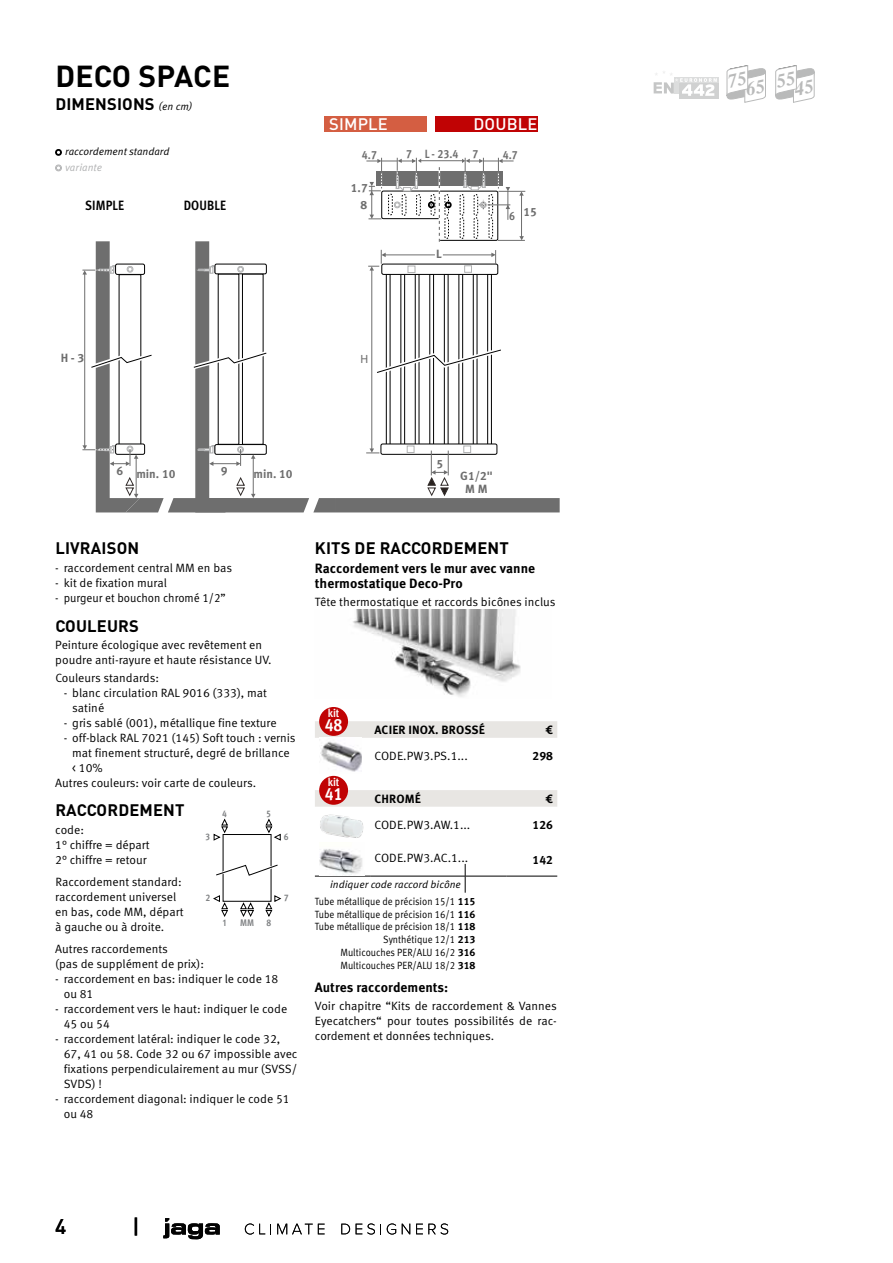
<style>
.page{position:relative;width:893px;height:1263px;background:#fff}
.page>*{position:absolute;margin:0;border:0;box-sizing:border-box;transform-origin:0 0}
.t1{font:700 30px "DIN Pro";letter-spacing:.01em;color:#000}
.t2{font:500 21px "DIN Pro";color:#000}
.t3{font:700 condensed 17.85px "Meta Pro";color:#fff}
.t4{font:700 16.5px "DIN Pro";letter-spacing:.01em;color:#000}
.t5{font:500 16.5px "DIN Pro";letter-spacing:.01em;color:#fff}
.t6{font:700 13.5px/15px "Meta Pro";color:#000}
.t7{font:700 condensed 13.5px "Meta Pro";letter-spacing:.01em;color:#000}
.t8{font:12px/15px "Meta Pro";color:#000}
.t9{font:700 12px "Meta Pro";letter-spacing:.01em;color:#000}
.t10{font:700 12px/12.9px "Meta Pro";color:#6e6e6e;text-align:center}
.t11{font:12px "Meta Pro";color:#000;scale:.95 1}
.t12{font:700 condensed 12px "Meta Pro";color:#6e6e6e}
.t13{font:700 12px "Meta Cond Pro";color:#6e6e6e}
.t14{font:700 condensed 11.55px "Meta Pro";letter-spacing:-.005em;color:#fff}
.t15{font:10.5px/12.8px "Meta Pro";color:#000;text-align:center;scale:.9 1}
.t16{font:italic 10.5px "Meta Pro";color:#000}
.t17{font:italic 10.5px "Meta Pro";color:#b1b2b3}
.t18{font:700 condensed 9.6px "Meta Pro";color:#808284}
.s1{font-family:"Meta Pro";font-weight:400;font-style:italic;font-size:10.5px}
.s2{font-style:italic}
.s3{font-weight:700}
</style>
<div class="page">
<div style="left:674px;top:77px;width:44px;height:17px;background:#dcdddd"></div>
<div style="left:679px;top:83px;width:39px;height:15px;background:#d0d1d1"></div>
<svg style="left:654px;top:72px;width:63px;height:24px"></svg>
<img style="left:353px;top:610px;width:168px;height:87px">
<svg style="left:315px;top:721px;width:242px;height:86px"></svg>
<svg style="left:465px;top:864px;width:1px;height:29px"></svg>
<hr style="left:315px;top:876px;width:55px;height:1px;background:#000">
<hr style="left:370px;top:876px;width:95px;height:1px;background:#000">
<hr style="left:465px;top:876px;width:41px;height:1px;background:#000">
<hr style="left:506px;top:876px;width:51px;height:1px;background:#000">
<div style="left:319px;top:707px;width:29px;height:29px;background:#c00304;border-radius:50%"></div>
<img style="left:320px;top:738px;width:42px;height:35px">
<div style="left:319px;top:776px;width:29px;height:29px;background:#c00304;border-radius:50%"></div>
<img style="left:319px;top:814px;width:45px;height:61px">
<svg style="left:82px;top:158px;width:478px;height:354px"></svg>
<div style="left:325px;top:116px;width:102px;height:15px;background:#d45e42"></div>
<div style="left:435px;top:116px;width:102px;height:15px;background:#c00304"></div>
<div style="left:223px;top:834px;width:49px;height:68px;border:1px solid #000"></div>
<svg style="left:216px;top:864px;width:62px;height:13px"></svg>
<svg style="left:240px;top:902px;width:14px;height:15px"></svg>
<svg style="left:213px;top:895px;width:15px;height:22px"></svg>
<svg style="left:213px;top:818px;width:15px;height:23px"></svg>
<svg style="left:265px;top:895px;width:17px;height:22px"></svg>
<svg style="left:265px;top:818px;width:16px;height:23px"></svg>
<svg style="left:55px;top:149px;width:7px;height:7px"></svg>
<svg style="left:55px;top:164px;width:7px;height:7px"></svg>
<svg style="left:245px;top:1223px;width:26px;height:11px"></svg>
<svg style="left:277px;top:1224px;width:48px;height:10px"></svg>
<svg style="left:341px;top:1224px;width:9px;height:10px"></svg>
<svg style="left:356px;top:1223px;width:25px;height:11px"></svg>
<svg style="left:387px;top:1223px;width:9px;height:11px"></svg>
<svg style="left:402px;top:1224px;width:8px;height:10px"></svg>
<svg style="left:416px;top:1223px;width:32px;height:11px"></svg>
<svg style="left:163px;top:1218px;width:57px;height:21px"></svg>
<svg style="left:775px;top:65px;width:40px;height:38px"></svg>
<svg style="left:726px;top:65px;width:40px;height:38px"></svg>
<h1 class="t1" style="left:55px;top:55px;width:176px">DECO SPACE</h1>
<h3 class="t4" style="left:55px;top:93px;width:139px">DIMENSIONS <span class="s1">( en cm )</span></h3>
<p class="t16" style="left:65px;top:145px;width:106px">raccordement standard</p>
<p class="t17" style="left:65px;top:161px;width:38px">variante</p>
<p class="t7" style="left:85px;top:195px;width:41px">SIMPLE</p>
<p class="t7" style="left:184px;top:195px;width:44px">DOUBLE</p>
<p class="t10" style="left:61px;top:352px;width:25px">H - 3</p>
<h3 class="t5" style="left:329px;top:113px;width:60px">SIMPLE</h3>
<h3 class="t5" style="left:473px;top:113px;width:65px">DOUBLE</h3>
<p class="t12" style="left:362px;top:145px;width:16px">4.7</p>
<p class="t12" style="left:425px;top:144px;width:35px">L - 23.4</p>
<p class="t12" style="left:503px;top:145px;width:16px">4.7</p>
<p class="t12" style="left:406px;top:144px;width:7px">7</p>
<p class="t12" style="left:472px;top:144px;width:7px">7</p>
<p class="t10" style="left:351px;top:182px;width:19px">1.7</p>
<p class="t10" style="left:360px;top:198px;width:8px">8</p>
<p class="t13" style="left:360px;top:351px;width:9px">H</p>
<p class="t10" style="left:436px;top:247px;width:7px">L</p>
<p class="t12" style="left:509px;top:206px;width:7px">6</p>
<p class="t10" style="left:523px;top:205px;width:15px">15</p>
<p class="t10" style="left:116px;top:468px;width:61px">6 min. 10</p>
<p class="t10" style="left:221px;top:465px;width:8px">9</p>
<p class="t10" style="left:253px;top:468px;width:41px">min. 10</p>
<p class="t10" style="left:436px;top:457px;width:8px">5</p>
<p class="t10" style="left:460px;top:469px;width:34px">G1/2"<br>M M</p>
<h3 class="t4" style="left:55px;top:537px;width:85px">LIVRAISON</h3>
<p class="t8" style="left:55px;top:560px;width:178px">- raccordement central MM en bas</p>
<p class="t8" style="left:55px;top:575px;width:113px">- kit de fixation mural</p>
<p class="t11" style="left:55px;top:591px;width:181px">- purgeur et bouchon chromé 1/2”</p>
<h3 class="t4" style="left:55px;top:614px;width:85px">COULEURS</h3>
<p class="t8" style="left:55px;top:638px;width:218px">Peinture écologique avec revêtement en poudre anti-rayure et haute résistance UV.</p>
<p class="t8" style="left:55px;top:670px;width:105px">Couleurs standards :</p>
<p class="t8" style="left:72px;top:685px;width:196px;text-indent:-9px">- blanc circulation RAL 9016 (333), mat satiné</p>
<p class="t8" style="left:64px;top:715px;width:214px">- gris sablé (001), métallique fine texture</p>
<p class="t8" style="left:64px;top:730px;width:233px">- off-black RAL 7021 (145) Soft touch : vernis</p>
<p class="t8" style="left:72px;top:745px;width:219px">mat finement structuré, degré de brillance</p>
<p class="t8" style="left:72px;top:760px;width:32px">&lt; 10%</p>
<p class="t8" style="left:55px;top:775px;width:202px">Autres couleurs : voir carte de couleurs .</p>
<h3 class="t4" style="left:55px;top:799px;width:131px">RACCORDEMENT</h3>
<p class="t18" style="left:222px;top:806px;width:6px">4</p>
<p class="t18" style="left:267px;top:806px;width:6px">5</p>
<p class="t8" style="left:55px;top:822px;width:96px">code:<br>1° chiffre = départ<br>2° chiffre = retour</p>
<p class="t8" style="left:55px;top:874px;width:130px">Raccordement standard: raccordement universel en bas, code MM, départ à gauche ou à droite.</p>
<p class="t8" style="left:55px;top:941px;width:150px">Autres raccordements<br>(pas de supplément de prix) :</p>
<p class="t8" style="left:64px;top:971px;width:216px;text-indent:-9px">- raccordement en bas: indiquer le code 18 ou 81</p>
<p class="t8" style="left:64px;top:1001px;width:225px;text-indent:-9px">- raccordement vers le haut: indiquer le code<br>45 ou 54</p>
<p class="t8" style="left:64px;top:1031px;width:235px;text-indent:-9px">- raccordement latéral: indiquer le code 32, 67, 41 ou 58. Code 32 ou 67 impossible avec fixations perpendiculairement au mur (SVSS/ SVDS) !</p>
<p class="t8" style="left:64px;top:1091px;width:227px;text-indent:-9px">- raccordement diagonal : indiquer le code 51 ou 48</p>
<p class="t18" style="left:284px;top:829px;width:6px">6</p>
<p class="t18" style="left:206px;top:829px;width:6px">3</p>
<p class="t18" style="left:206px;top:890px;width:6px">2</p>
<p class="t18" style="left:284px;top:890px;width:6px">7</p>
<p class="t18" style="left:223px;top:915px;width:5px">1</p>
<p class="t18" style="left:240px;top:915px;width:15px">MM</p>
<p class="t18" style="left:266px;top:915px;width:6px">8</p>
<h3 class="t4" style="left:315px;top:537px;width:195px">KITS DE RACCORDEMENT</h3>
<p class="t6" style="left:315px;top:561px;width:222px">Raccordement vers le mur avec vanne thermostatique Deco-Pro</p>
<p class="t8" style="left:315px;top:594px;width:242px">Tête thermostatique et raccords bicônes inclus</p>
<p class="t14" style="left:328px;top:704px;width:13px">kit</p>
<h3 class="t3" style="left:325px;top:711px;width:19px">48</h3>
<p class="t9" style="left:374px;top:722px;width:112px">ACIER INOX. BROSSÉ</p>
<p class="t9" style="left:545px;top:722px;width:9px">€</p>
<p class="t8" style="left:374px;top:749px;width:95px">CODE.PW3.PS.1...</p>
<p class="t9" style="left:532px;top:748px;width:22px">298</p>
<p class="t14" style="left:328px;top:773px;width:13px">kit</p>
<h3 class="t3" style="left:325px;top:780px;width:19px">41</h3>
<p class="t9" style="left:374px;top:791px;width:48px">CHROMÉ</p>
<p class="t9" style="left:545px;top:791px;width:9px">€</p>
<p class="t8" style="left:374px;top:817px;width:97px">CODE.PW3.AW.1...</p>
<p class="t9" style="left:532px;top:817px;width:22px">126</p>
<p class="t8" style="left:374px;top:850px;width:95px">CODE.PW3.AC.1...</p>
<p class="t9" style="left:532px;top:852px;width:22px">142</p>
<p class="t15" style="left:315px;top:876px;width:180px;line-height:16.5px"><span class="s2">indiquer code raccord bicône<br></span>Tube métallique de précision 15/1 <span class="s3">115</span></p>
<p class="t15" style="left:315px;top:908px;width:180px;text-align:right">Tube métallique de précision 16/1 <span class="s3">116<br></span>Tube métallique de précision 18/1 <span class="s3">118<br></span>Synthétique 12/1 <span class="s3">213<br></span>Multicouches PER/ALU 16/2 <span class="s3">316<br></span>Multicouches PER/ALU 18/2 <span class="s3">318</span></p>
<p class="t6" style="left:315px;top:980px;width:135px">Autres raccordements :</p>
<p class="t8" style="left:315px;top:998px;width:244px;text-align:justify">Voir chapitre “Kits de raccordement &amp; Vannes Eyecatchers“ pour toutes possibilités de rac&shy;cordement et données techniques.</p>
<h2 class="t2" style="left:55px;top:1212px;width:13px">4</h2>
<h2 class="t2" style="left:132px;top:1212px;width:9px">|</h2>
</div>
